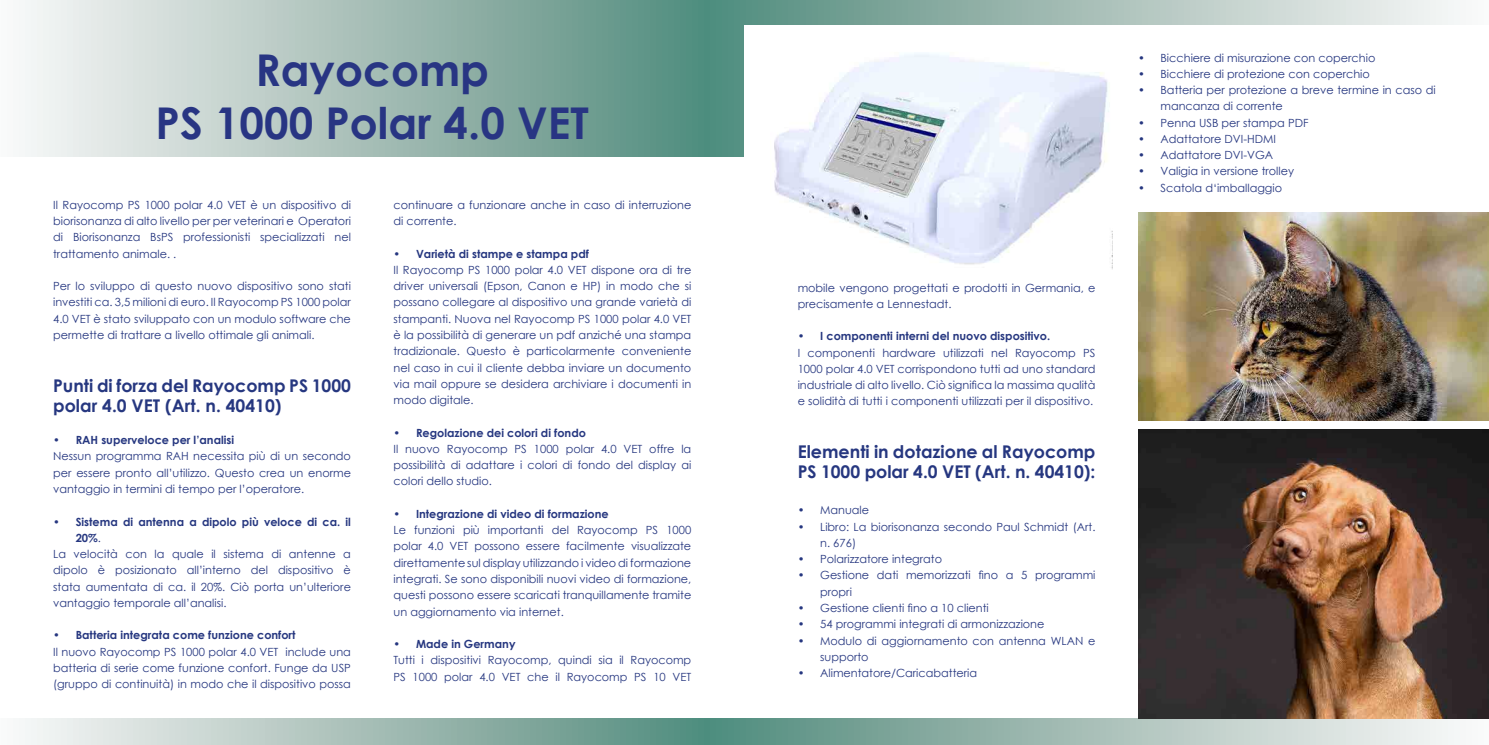
<style>
.page{position:relative;width:1489px;height:745px;background:#fff}
.page>*{position:absolute;margin:0;border:0;box-sizing:border-box;transform-origin:0 0}
.t1{font:700 43.75px/52.5px "Century Gothic";color:#283583;text-align:center}
.t2{font:700 17.5px/20px "Century Gothic";color:#263780}
.t3{font:11.25px/16.2px "Century Gothic";color:#263780;text-align:justify}
.t4{font:700 11.25px "Century Gothic";color:#263780}
.s1{font-weight:400}
</style>
<div class="page">
<svg style="left:25px;top:718px;width:1463px;height:26px;background:#a5bfb7"></svg>
<svg style="left:25px;top:0;width:1435px;height:156px;background:#a2bdb6"></svg>
<div style="left:744px;top:26px;width:744px;height:146px;background:#fff"></div>
<img style="left:774px;top:53px;width:338px;height:215px">
<img style="left:1138px;top:429px;width:350px;height:289px">
<img style="left:1138px;top:213px;width:350px;height:207px">
<h1 class="t1" style="left:156px;top:42px;width:435px">Rayocomp<br>PS 1000 Polar 4.0 VET</h1>
<p class="t3" style="left:53px;top:196px;width:299px">Il Rayocomp PS 1000 polar 4.0 VET è un dispositivo di biorisonanza di alto livello per per veterinari e Operatori di Biorisonanza BsPS professionisti specializzati nel trattamento animale. .</p>
<p class="t3" style="left:53px;top:278px;width:299px">Per lo sviluppo di questo nuovo dispositivo sono stati investiti ca. 3,5 milioni di euro. Il Rayocomp PS 1000 polar 4.0 VET è stato sviluppato con un modulo software che permette di trattare a livello ottimale gli animali.</p>
<h2 class="t2" style="left:53px;top:374px;width:299px">Punti di forza del Rayocomp PS 1000 polar 4.0 VET (Art. n. 40410)</h2>
<p class="t4" style="left:53px;top:431px;width:182px">• RAH superveloce per l’analisi</p>
<p class="t3" style="left:53px;top:448px;width:299px">Nessun programma RAH necessita più di un secondo per essere pronto all’utilizzo. Questo crea un enorme vantaggio in termini di tempo per l’operatore.</p>
<p class="t4" style="left:53px;top:512px;width:299px">• Sistema di antenna a dipolo più veloce di ca. il</p>
<p class="t4" style="left:76px;top:528px;width:27px">20%<span class="s1">.</span></p>
<p class="t3" style="left:53px;top:545px;width:299px">La velocità con la quale il sistema di antenne a</p>
<p class="t3" style="left:53px;top:561px;width:299px">dipolo è posizionato all’interno del dispositivo è</p>
<p class="t3" style="left:53px;top:577px;width:299px">stata aumentata di ca. il 20%. Ciò porta un’ulteriore</p>
<p class="t3" style="left:53px;top:594px;width:175px">vantaggio temporale all’analisi.</p>
<p class="t4" style="left:53px;top:626px;width:244px">• Batteria integrata come funzione confort</p>
<p class="t3" style="left:53px;top:642px;width:299px">Il nuovo Rayocomp PS 1000 polar 4.0 VET include una batteria di serie come funzione confort. Funge da USP (gruppo di continuità) in modo che il dispositivo possa</p>
<p class="t3" style="left:393px;top:196px;width:299px">continuare a funzionare anche in caso di interruzione di corrente.</p>
<p class="t4" style="left:393px;top:245px;width:197px">• Varietà di stampe e stampa pdf</p>
<p class="t3" style="left:393px;top:261px;width:299px">Il Rayocomp PS 1000 polar 4.0 VET dispone ora di tre driver universali (Epson, Canon e HP) in modo che si possano collegare al dispositivo una grande varietà di stampanti. Nuova nel Rayocomp PS 1000 polar 4.0 VET è la possibilità di generare un pdf anziché una stampa tradizionale. Questo è particolarmente conveniente nel caso in cui il cliente debba inviare un documento via mail oppure se desidera archiviare i documenti in modo digitale.</p>
<p class="t4" style="left:393px;top:423px;width:194px">• Regolazione dei colori di fondo</p>
<p class="t3" style="left:393px;top:440px;width:299px">Il nuovo Rayocomp PS 1000 polar 4.0 VET offre la possibilità di adattare i colori di fondo del display ai colori dello studio.</p>
<p class="t4" style="left:393px;top:505px;width:217px">• Integrazione di video di formazione</p>
<p class="t3" style="left:393px;top:521px;width:299px">Le funzioni più importanti del Rayocomp PS 1000 polar 4.0 VET possono essere facilmente visualizzate direttamente sul display utilizzando i video di formazione integrati. Se sono disponibili nuovi video di formazione, questi possono essere scaricati tranquillamente tramite un aggiornamento via internet.</p>
<p class="t4" style="left:393px;top:635px;width:123px">• Made in Germany</p>
<p class="t3" style="left:393px;top:651px;width:299px">Tutti i dispositivi Rayocomp, quindi sia il Rayocomp<br>PS 1000 polar 4.0 VET che il Rayocomp PS 10 VET</p>
<p class="t3" style="left:797px;top:279px;width:299px">mobile vengono progettati e prodotti in Germania, e precisamente a Lennestadt.</p>
<p class="t4" style="left:797px;top:327px;width:254px">• I componenti interni del nuovo dispositivo.</p>
<p class="t3" style="left:797px;top:344px;width:299px">I componenti hardware utilizzati nel Rayocomp PS 1000 polar 4.0 VET corrispondono tutti ad uno standard industriale di alto livello. Ciò significa la massima qualità e solidità di tutti i componenti utilizzati per il dispositivo.</p>
<h2 class="t2" style="left:797px;top:440px;width:299px">Elementi in dotazione al Rayocomp<br>PS 1000 polar 4.0 VET (Art. n. 40410):</h2>
<p class="t3" style="left:797px;top:501px;width:73px">• Manuale</p>
<p class="t3" style="left:820px;top:518px;width:277px;text-indent:-22px">• Libro: La biorisonanza secondo Paul Schmidt (Art. n. 676)</p>
<p class="t3" style="left:797px;top:550px;width:146px">• Polarizzatore integrato</p>
<p class="t3" style="left:820px;top:566px;width:277px;text-indent:-22px">• Gestione dati memorizzati fino a 5 programmi propri</p>
<p class="t3" style="left:797px;top:599px;width:193px">• Gestione clienti fino a 10 clienti</p>
<p class="t3" style="left:797px;top:615px;width:248px">• 54 programmi integrati di armonizzazione</p>
<p class="t3" style="left:820px;top:631px;width:277px;text-indent:-22px">• Modulo di aggiornamento con antenna WLAN e supporto</p>
<p class="t3" style="left:797px;top:664px;width:181px">• Alimentatore/Caricabatteria</p>
<p class="t3" style="left:1137px;top:49px;width:239px">• Bicchiere di misurazione con coperchio</p>
<p class="t3" style="left:1137px;top:65px;width:233px">• Bicchiere di protezione con coperchio</p>
<p class="t3" style="left:1160px;top:82px;width:277px;text-indent:-22px">• Batteria per protezione a breve termine in caso di mancanza di corrente</p>
<p class="t3" style="left:1137px;top:114px;width:172px">• Penna USB per stampa PDF</p>
<p class="t3" style="left:1137px;top:130px;width:140px">• Adattatore DVI-HDMI</p>
<p class="t3" style="left:1137px;top:147px;width:137px">• Adattatore DVI-VGA</p>
<p class="t3" style="left:1137px;top:163px;width:158px">• Valigia in versione trolley</p>
<p class="t3" style="left:1137px;top:179px;width:146px">• Scatola d‘imballaggio</p>
</div>
